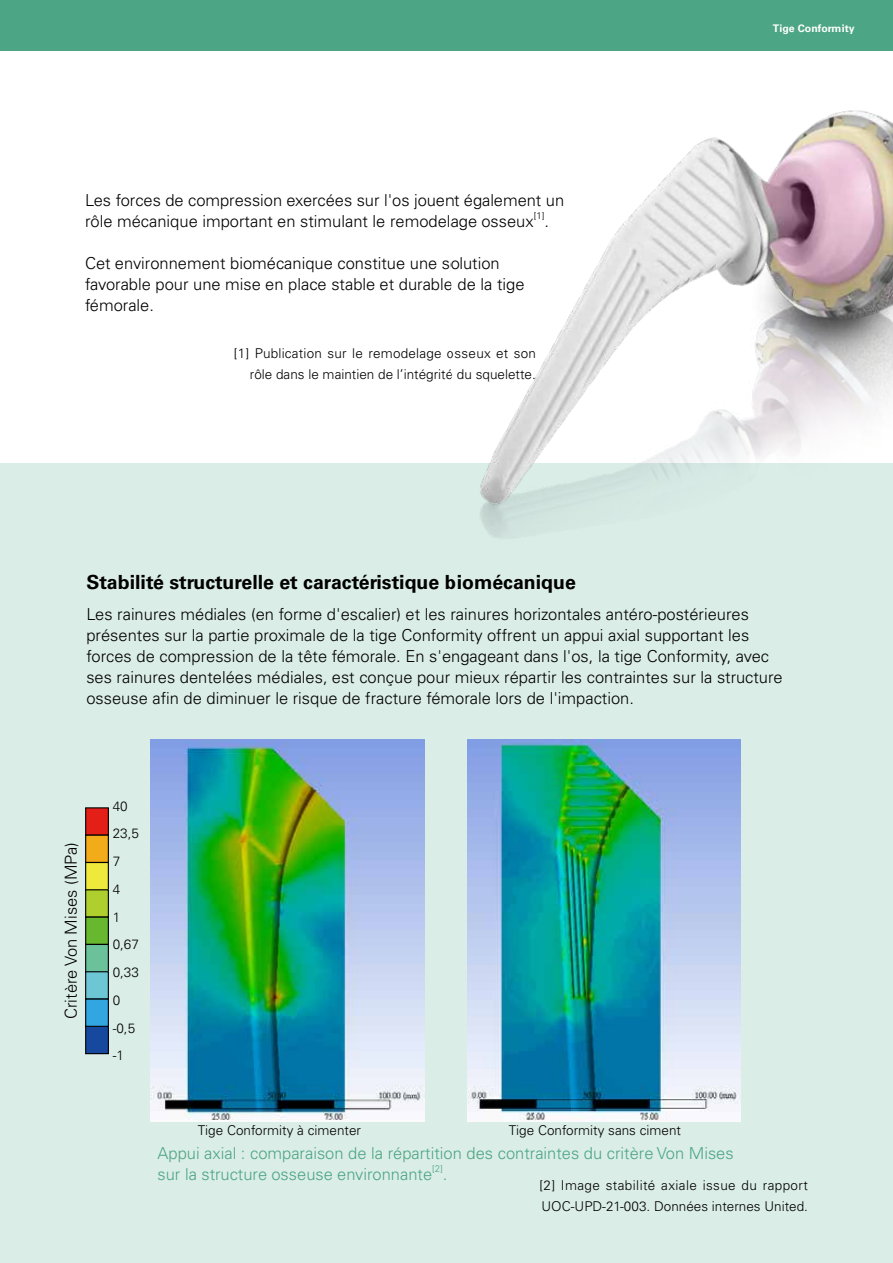
<style>
.page{position:relative;width:893px;height:1263px;background:#fff}
.page>*{position:absolute;margin:0;border:0;box-sizing:border-box;transform-origin:0 0}
.t1{font:700 19.5px "Univers LT Pro 65";color:#000}
.t2{font:300 16.5px/21px "Univers LT Pro 45";color:#000}
.t3{font:300 16.5px/21px "Univers LT Pro 45";color:#4ca585}
.t4{font:300 13.5px/27.8px "Univers LT Pro 45";color:#000;text-align:right}
.t5{font:300 13.5px/21px "Univers LT Pro 45";letter-spacing:.03em;color:#000}
.t6{font:700 10.5px "Univers LT Pro 65";letter-spacing:.01em;color:#fff}
.t7{font:300 9.6px "Univers LT Pro 45";color:#000}
.t8{font:300 9.6px "Univers LT Pro 45";color:#4ca585}
</style>
<div class="page">
<div style="left:0;top:0;width:893px;height:51px;background:#4ca585"></div>
<div style="left:0;top:463px;width:893px;height:800px;background:#dbede7"></div>
<img style="left:480px;top:110px;width:413px;height:428px">
<img style="left:150px;top:740px;width:275px;height:381px">
<img style="left:468px;top:740px;width:272px;height:381px">
<div style="left:86px;top:808px;width:22px;height:27px;background:#e41f18"></div>
<div style="left:85px;top:807px;width:24px;height:29px;border:1px solid #000"></div>
<div style="left:86px;top:835px;width:22px;height:27px;background:#f2ac19"></div>
<div style="left:85px;top:835px;width:24px;height:28px;border:1px solid #000"></div>
<div style="left:86px;top:862px;width:22px;height:28px;background:#eee93b"></div>
<div style="left:85px;top:862px;width:24px;height:28px;border:1px solid #000"></div>
<div style="left:86px;top:890px;width:22px;height:27px;background:#afcf2e"></div>
<div style="left:85px;top:889px;width:24px;height:29px;border:1px solid #000"></div>
<div style="left:86px;top:917px;width:22px;height:27px;background:#67b82f"></div>
<div style="left:85px;top:916px;width:24px;height:29px;border:1px solid #000"></div>
<div style="left:86px;top:944px;width:22px;height:28px;background:#6bc19a"></div>
<div style="left:85px;top:944px;width:24px;height:28px;border:1px solid #000"></div>
<div style="left:86px;top:1026px;width:22px;height:28px;background:#16499e"></div>
<div style="left:85px;top:1026px;width:24px;height:28px;border:1px solid #000"></div>
<div style="left:86px;top:972px;width:22px;height:27px;background:#6dc6d4"></div>
<div style="left:85px;top:971px;width:24px;height:28px;border:1px solid #000"></div>
<div style="left:86px;top:999px;width:22px;height:27px;background:#32a6e0"></div>
<div style="left:85px;top:998px;width:24px;height:29px;border:1px solid #000"></div>
<p class="t2" style="left:85px;top:190px;width:481px">Les forces de compression exercées sur l'os jouent également un rôle mécanique important en stimulant le remodelage osseux</p>
<p class="t7" style="left:534px;top:210px;width:12px">[1]</p>
<p class="t2" style="left:544px;top:210px;width:6px">.</p>
<p class="t2" style="left:85px;top:252px;width:441px">Cet environnement biomécanique constitue une solution favorable pour une mise en place stable et durable de la tige fémorale.</p>
<p class="t4" style="left:234px;top:343px;width:304px;line-height:21px">[1] Publication sur le remodelage osseux et son rôle dans le maintien de l’intégrité du squelette.</p>
<p class="t6" style="left:773px;top:20px;width:83px">Tige Conformity</p>
<p class="t1" style="left:86px;top:568px;width:491px">Stabilité structurelle et caractéristique biomécanique</p>
<p class="t2" style="left:86px;top:603px;width:698px">Les rainures médiales (en forme d'escalier) et les rainures horizontales antéro-postérieures présentes sur la partie proximale de la tige Conformity offrent un appui axial supportant les forces de compression de la tête fémorale. En s'engageant dans l'os, la tige Conformity, avec ses rainures dentelées médiales, est conçue pour mieux répartir les contraintes sur la structure osseuse afin de diminuer le risque de fracture fémorale lors de l'impaction.</p>
<p class="t2" style="left:60px;top:1019px;width:178px;rotate:-90deg">Critère Von Mises (MPa)</p>
<p class="t4" style="left:113px;top:791px;width:28px;text-align:left">40<br>23,5<br>7<br>4<br>1<br>0,67<br>0,33<br>0 -0,5 -1</p>
<p class="t4" style="left:198px;top:1116px;width:165px">Tige Conformity à cimenter</p>
<p class="t4" style="left:509px;top:1116px;width:174px">Tige Conformity sans ciment</p>
<p class="t3" style="left:158px;top:1142px;width:578px">Appui axial : comparaison de la répartition des contraintes du critère Von Mises sur la structure osseuse environnante</p>
<p class="t8" style="left:432px;top:1162px;width:12px">[2]</p>
<p class="t3" style="left:443px;top:1163px;width:6px">.</p>
<p class="t5" style="left:539px;top:1174px;width:270px">[2] Image stabilité axiale issue du rapport<br>UOC-UPD-21-003. Données internes United.</p>
</div>
